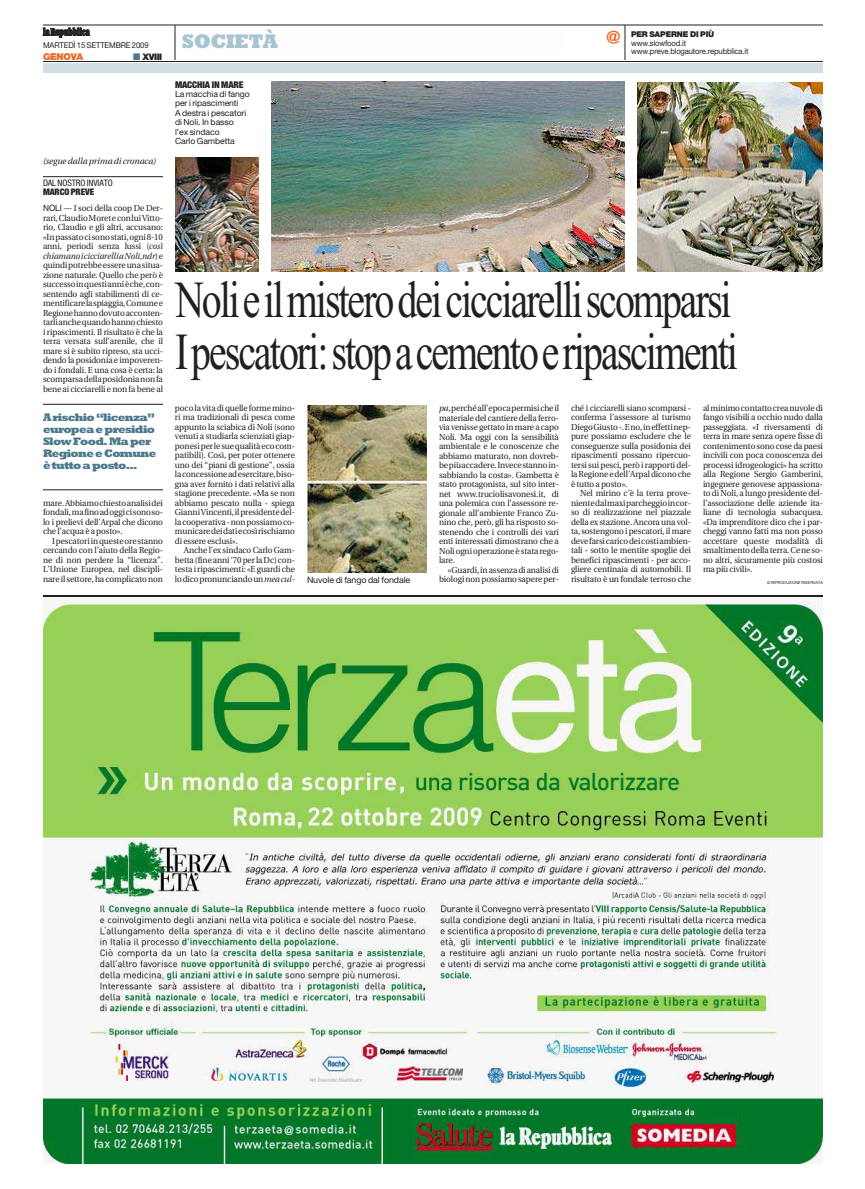
<style>
.page{position:relative;width:865px;height:1189px;background:#fff}
.page>*{position:absolute;margin:0;border:0;box-sizing:border-box;transform-origin:0 0}
.t1{font:52px/52px "Times New Roman";letter-spacing:-.05em;color:#231f20;scale:.77 1}
.t2{font:800 20px "Rockwell";letter-spacing:-.035em;color:#a9c4d1}
.t3{font:800 15px "Rockwell";color:#f36421;scale:1.14 1}
.t4{font:800 11px/12px "Rockwell";letter-spacing:-.06em;color:#4b788b}
.t5{font:900 10px "Utopia";letter-spacing:-.005em;color:#231f20;scale:.66 1}
.t6{font:900 9.5px "Helvetica Neue";letter-spacing:-.03em;color:#f36421}
.t7{font:900 condensed 9.3px "Helvetica Neue";letter-spacing:-.01em;color:#231f20}
.t8{font:condensed 9px "Helvetica Neue";letter-spacing:-.01em;color:#231f20}
.t9{font:900 condensed 9px "Helvetica Neue";letter-spacing:-.01em;color:#231f20}
.t10{font:900 9px "Helvetica Neue";letter-spacing:-.05em;color:#231f20}
.t11{font:8.7px/9.5px "Utopia";letter-spacing:-.01em;color:#231f20;text-align:justify;scale:.95 1}
.t12{font:italic 8.7px "Utopia";letter-spacing:-.01em;color:#231f20}
.t13{font:8.7px "Helvetica Neue";letter-spacing:-.01em;color:#231f20}
.t14{font:8.5px/9.5px "Helvetica Neue";letter-spacing:-.01em;color:#231f20}
.t15{font:8px/8.5px "Helvetica Neue";letter-spacing:-.02em;color:#231f20;scale:.96 1}
.t16{font:8px "Helvetica Neue";letter-spacing:-.02em;color:#231f20;scale:.95 1}
.t17{font:900 8px "Helvetica Neue";letter-spacing:-.02em;color:#231f20}
.t18{font:4px "Helvetica Neue";color:#231f20}
.s1{color:#4b788b}
.s2{font-family:"Helvetica Neue"}
.s3{font-style:italic}
</style>
<div class="page">
<hr style="left:43px;top:61px;width:780px;height:1px;background:#231f20">
<hr style="left:43px;top:25px;width:780px;height:1px;background:#231f20">
<div style="left:43px;top:63px;width:780px;height:9px;background:#d2dfe7"></div>
<hr style="left:625px;top:25px;width:1px;height:35px;background:#231f20">
<hr style="left:175px;top:25px;width:1px;height:35px;background:#231f20">
<img style="left:271px;top:81px;width:354px;height:190px">
<img style="left:637px;top:82px;width:186px;height:190px">
<hr style="left:43px;top:176px;width:120px;height:1px;background:#231f20">
<hr style="left:43px;top:404px;width:120px;height:1px;background:#231f20">
<hr style="left:43px;top:490px;width:120px;height:1px;background:#231f20">
<img style="left:175px;top:157px;width:84px;height:114px">
<svg style="left:307px;top:572px;width:120px;height:1px"></svg>
<img style="left:307px;top:405px;width:120px;height:167px">
<img style="left:43px;top:597px;width:780px;height:566px">
<hr style="left:43px;top:595px;width:780px;height:2px;background:#231f20">
<p class="t5" style="left:43px;top:28px;width:72px">la Repubblica</p>
<h2 class="t2" style="left:182px;top:34px;width:97px">SOCIETÀ</h2>
<p class="t17" style="left:631px;top:31px;width:85px">PER SAPERNE DI PIÙ</p>
<h3 class="t3" style="left:607px;top:31px;width:13px">@</h3>
<p class="t15" style="left:631px;top:39px;width:124px">www.slowfood.it www.preve.blogautore.repubblica.it</p>
<p class="t16" style="left:43px;top:42px;width:113px">MARTEDÌ 15 SETTEMBRE 2009</p>
<p class="t6" style="left:43px;top:53px;width:42px">GENOVA</p>
<p class="t10" style="left:133px;top:54px;width:31px"><span class="s1">■</span> XVIII</p>
<p class="t12" style="left:43px;top:157px;width:115px">(segue dalla prima di cronaca)</p>
<p class="t8" style="left:43px;top:180px;width:71px">DAL NOSTRO INVIATO</p>
<p class="t9" style="left:43px;top:189px;width:53px">MARCO PREVE</p>
<p class="t11" style="left:43px;top:204px;width:128px"><span class="s2">NOLI</span> — I soci della coop De Der&shy;rari, Claudio Moret e con lui Vitto&shy;rio, Claudio e gli altri, accusano: «In passato ci sono stati, ogni 8-10 anni, periodi senza lussi (<span class="s3">così chiamano i cicciarelli a Noli,ndr</span>) e quindi potrebbe essere una situa&shy;zione naturale. Quello che però è successo in questi anni è che, con&shy;sentendo agli stabilimenti di ce&shy;mentificare la spiaggia, Comune e Regione hanno dovuto acconten&shy;tarli anche quando hanno chiesto i ripascimenti. Il risultato è che la terra versata sull’arenile, che il mare si è subito ripreso, sta ucci&shy;dendo la posidonia e impoveren&shy;do i fondali. E una cosa è certa: la scomparsa della posidonia non fa bene ai cicciarelli e non fa bene al</p>
<p class="t4" style="left:43px;top:413px;width:115px">A rischio “licenza” europea e presidio<br>Slow Food. Ma per<br>Regione e Comune è tutto a posto...</p>
<p class="t11" style="left:43px;top:499px;width:128px">mare. Abbiamo chiesto analisi dei fondali, ma fino ad oggi ci sono so&shy;lo i prelievi dell’Arpal che dicono che l’acqua è a posto».</p>
<p class="t11" style="left:43px;top:537px;width:128px;text-indent:9px">I pescatori in queste ore stanno cercando con l’aiuto della Regio&shy;ne di non perdere la “licenza”.<br>L’Unione Europea, nel discipli&shy;nare il settore, ha complicato non</p>
<p class="t7" style="left:175px;top:81px;width:70px">MACCHIA IN MARE</p>
<p class="t14" style="left:175px;top:90px;width:76px">La macchia di fango per i ripascimenti<br>A destra i pescatori di Noli. In basso<br>l’ex sindaco<br>Carlo Gambetta</p>
<h1 class="t1" style="left:175px;top:279px;width:733px">Noli e il mistero dei cicciarelli scomparsi<br>I pescatori: stop a cemento e ripascimenti</h1>
<p class="t11" style="left:175px;top:404px;width:128px">poco la vita di quelle forme mino&shy;ri ma tradizionali di pesca come appunto la sciabica di Noli (sono venuti a studiarla scienziati giap&shy;ponesi per le sue qualità eco com&shy;patibili). Così, per poter ottenere uno dei “piani di gestione”, ossia la concessione ad esercitare, biso&shy;gna aver fornito i dati relativi alla stagione precedente. «Ma se non abbiamo pescato nulla - spiega Gianni Vincenti, il presidente del&shy;la cooperativa - non possiamo co&shy;municare dei dati e così rischiamo di essere esclusi».</p>
<p class="t11" style="left:175px;top:546px;width:128px;text-indent:9px">Anche l’ex sindaco Carlo Gam&shy;betta (fine anni ‘70 per la Dc) con&shy;testa i ripascimenti: «E guardi che lo dico pronunciando un <span class="s3">mea cul-</span></p>
<p class="t11" style="left:439px;top:405px;width:128px"><span class="s3">pa</span>, perché all’epoca permisi che il materiale del cantiere della ferro&shy;via venisse gettato in mare a capo Noli. Ma oggi con la sensibilità ambientale e le conoscenze che abbiamo maturato, non dovreb&shy;be più accadere. Invece stanno in&shy;sabbiando la costa». Gambetta è stato protagonista, sul sito inter&shy;net www.truciolisavonesi.it, di una polemica con l’assessore re&shy;gionale all’ambiente Franco Zu&shy;nino che, però, gli ha risposto so&shy;stenendo che i controlli dei vari enti interessati dimostrano che a Noli ogni operazione è stata rego&shy;lare.</p>
<p class="t11" style="left:448px;top:566px;width:118px">«Guardi, in assenza di analisi di</p>
<p class="t13" style="left:307px;top:577px;width:105px">Nuvole di fango dal fondale</p>
<p class="t11" style="left:439px;top:576px;width:128px">biologi non possiamo sapere per-</p>
<p class="t11" style="left:571px;top:404px;width:128px">ché i cicciarelli siano scomparsi - conferma l’assessore al turismo Diego Giusto -. E no, in effetti nep&shy;pure possiamo escludere che le conseguenze sulla posidonia dei ripascimenti possano ripercuo&shy;tersi sui pesci, però i rapporti del&shy;la Regione e dell’Arpal dicono che è tutto a posto».</p>
<p class="t11" style="left:571px;top:489px;width:128px;text-indent:9px">Nel mirino c’è la terra prove&shy;niente dal maxi parcheggio in cor&shy;so di realizzazione nel piazzale della ex stazione. Ancora una vol&shy;ta, sostengono i pescatori, il mare deve farsi carico dei costi ambien&shy;tali - sotto le mentite spoglie dei benefici ripascimenti - per acco&shy;gliere centinaia di automobili. Il risultato è un fondale terroso che</p>
<p class="t11" style="left:703px;top:404px;width:128px">al minimo contatto crea nuvole di fango visibili a occhio nudo dalla passeggiata. «I riversamenti di terra in mare senza opere fisse di contenimento sono cose da paesi incivili con poca conoscenza dei processi idrogeologici» ha scritto alla Regione Sergio Gamberini, ingegnere genovese appassiona&shy;to di Noli, a lungo presidente del&shy;l’associazione delle aziende ita&shy;liane di tecnologia subacquea. «Da imprenditore dico che i par&shy;cheggi vanno fatti ma non posso accettare queste modalità di smaltimento della terra. Ce ne so&shy;no altri, sicuramente più costosi ma più civili».</p>
<p class="t18" style="left:767px;top:581px;width:57px">© RIPRODUZIONE RISERVATA</p>
</div>
